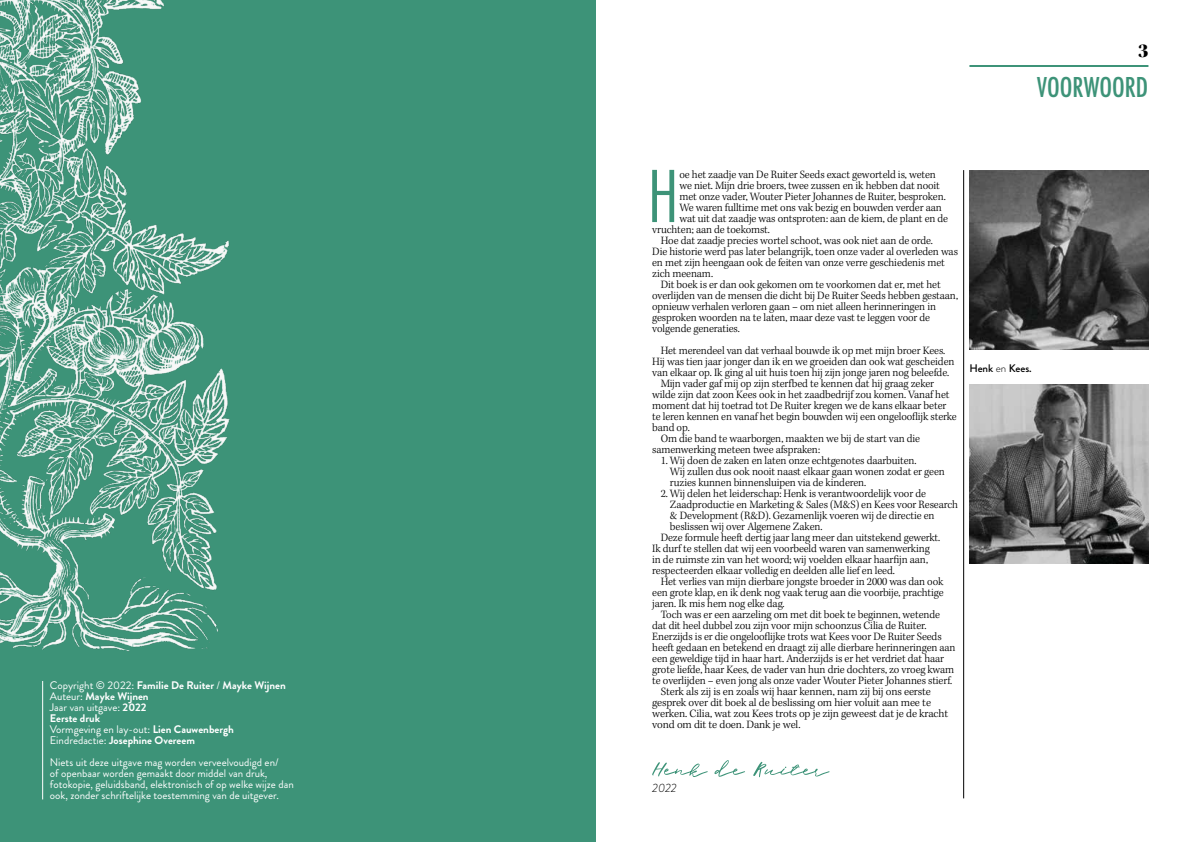
<style>
.page{position:relative;width:1191px;height:842px;background:#fff}
.page>*{position:absolute;margin:0;border:0;box-sizing:border-box;transform-origin:0 0}
.t1{font:300 condensed 73.2px "Futura BT";color:#3d9378}
.t2{font:500 30px "Futura PT Cond";color:#3d9378}
.t3{font:20px "Kepler Std Black Disp";color:#000}
.t4{font:italic 300 12px "Brandon Grotesque";color:#000}
.t5{font:300 11.5px/11px "Kepler Std";letter-spacing:-.01em;color:#000}
.t6{font:11px/11px "Brandon Grotesque";color:#fff}
.t7{font:700 11px/11px "Brandon Grotesque";color:#fff}
.t8{font:500 11px "Brandon Grotesque";color:#000}
.s1{font-weight:400}
.s2{font-weight:300}
</style>
<div class="page">
<hr style="left:969px;top:65px;width:179px;height:2px;background:#3d9378">
<hr style="left:963px;top:170px;width:1px;height:628px;background:#000">
<div style="left:0;top:0;width:595px;height:842px;background:#3d9378"></div>
<svg style="left:652px;top:760px;width:177px;height:17px"></svg>
<hr style="left:42px;top:681px;width:1px;height:118px;background:#fff">
<img style="left:969px;top:171px;width:179px;height:179px">
<img style="left:969px;top:384px;width:179px;height:179px">
<img style="left:0;top:0;width:230px;height:652px">
<p class="t7" style="left:50px;top:679px;width:237px"><span class="s1">Copyright © 2022:</span> Familie De Ruiter <span class="s1">/</span> Mayke Wijnen<br><span class="s1">Auteur:</span> Mayke Wijnen<br><span class="s1">Jaar van uitgave:</span> 2022<br>Eerste druk<br><span class="s1">Vormgeving en lay-out:</span> Lien Cauwenbergh<br><span class="s1">Eindredactie:</span> Josephine Overeem</p>
<p class="t6" style="left:50px;top:756px;width:245px">Niets uit deze uitgave mag worden verveelvoudigd en/<br>of openbaar worden gemaakt door middel van druk, fotokopie, geluidsband, elektronisch of op welke wijze dan ook, zonder schriftelijke toestemming van de uitgever.</p>
<h3 class="t3" style="left:1138px;top:39px;width:12px">3</h3>
<h2 class="t2" style="left:1037px;top:69px;width:112px">VOORWOORD</h2>
<h1 class="t1" style="left:647px;top:152px;width:34px">H</h1>
<p class="t5" style="left:679px;top:169px;width:258px">oe het zaadje van De Ruiter Seeds exact geworteld is, weten</p>
<p class="t5" style="left:679px;top:180px;width:262px">we niet. Mijn drie broers, twee zussen en ik hebben dat nooit</p>
<p class="t5" style="left:679px;top:191px;width:268px">met onze vader, Wouter Pieter Johannes de Ruiter, besproken.</p>
<p class="t5" style="left:679px;top:202px;width:264px">We waren fulltime met ons vak bezig en bouwden verder aan</p>
<p class="t5" style="left:679px;top:213px;width:270px">wat uit dat zaadje was ontsproten: aan de kiem, de plant en de</p>
<p class="t5" style="left:652px;top:224px;width:119px">vruchten; aan de toekomst.</p>
<p class="t5" style="left:660px;top:235px;width:274px">Hoe dat zaadje precies wortel schoot, was ook niet aan de orde.</p>
<p class="t5" style="left:652px;top:246px;width:307px">Die historie werd pas later belangrijk, toen onze vader al overleden was</p>
<p class="t5" style="left:652px;top:257px;width:294px">en met zijn heengaan ook de feiten van onze verre geschiedenis met</p>
<p class="t5" style="left:652px;top:268px;width:62px">zich meenam.</p>
<p class="t5" style="left:660px;top:279px;width:281px">Dit boek is er dan ook gekomen om te voorkomen dat er, met het</p>
<p class="t5" style="left:652px;top:291px;width:307px">overlijden van de mensen die dicht bij De Ruiter Seeds hebben gestaan,</p>
<p class="t5" style="left:652px;top:302px;width:285px">opnieuw verhalen verloren gaan – om niet alleen herinneringen in</p>
<p class="t5" style="left:652px;top:313px;width:279px">gesproken woorden na te laten, maar deze vast te leggen voor de</p>
<p class="t5" style="left:652px;top:324px;width:89px">volgende generaties.</p>
<p class="t5" style="left:660px;top:346px;width:286px">Het merendeel van dat verhaal bouwde ik op met mijn broer Kees.</p>
<p class="t5" style="left:652px;top:357px;width:304px">Hij was tien jaar jonger dan ik en we groeiden dan ook wat gescheiden</p>
<p class="t5" style="left:652px;top:368px;width:298px">van elkaar op. Ik ging al uit huis toen hij zijn jonge jaren nog beleefde.</p>
<p class="t5" style="left:660px;top:379px;width:275px">Mijn vader gaf mij op zijn sterfbed te kennen dat hij graag zeker</p>
<p class="t5" style="left:652px;top:390px;width:299px">wilde zijn dat zoon Kees ook in het zaadbedrijf zou komen. Vanaf het</p>
<p class="t5" style="left:652px;top:401px;width:296px">moment dat hij toetrad tot De Ruiter kregen we de kans elkaar beter</p>
<p class="t5" style="left:652px;top:412px;width:306px">te leren kennen en vanaf het begin bouwden wij een ongelooflijk sterke</p>
<p class="t5" style="left:652px;top:423px;width:39px">band op.</p>
<p class="t5" style="left:660px;top:434px;width:261px">Om die band te waarborgen, maakten we bij de start van die</p>
<p class="t5" style="left:652px;top:445px;width:169px">samenwerking meteen twee afspraken:</p>
<p class="t5" style="left:670px;top:456px;width:276px;text-indent:-9px">1. Wij doen de zaken en laten onze echtgenotes daarbuiten.<br>Wij zullen dus ook nooit naast elkaar gaan wonen zodat er geen ruzies kunnen binnensluipen via de kinderen.</p>
<p class="t5" style="left:660px;top:489px;width:267px">2. Wij delen het leiderschap: Henk is verantwoordelijk voor de</p>
<p class="t5" style="left:670px;top:500px;width:290px">Zaadproductie en Marketing &amp; Sales (M&amp;S) en Kees voor Research</p>
<p class="t5" style="left:670px;top:511px;width:266px">&amp; Development (R&amp;D). Gezamenlijk voeren wij de directie en</p>
<p class="t5" style="left:670px;top:522px;width:154px">beslissen wij over Algemene Zaken.</p>
<p class="t5" style="left:660px;top:533px;width:281px">Deze formule heeft dertig jaar lang meer dan uitstekend gewerkt.</p>
<p class="t5" style="left:652px;top:544px;width:279px">Ik durf te stellen dat wij een voorbeeld waren van samenwerking</p>
<p class="t5" style="left:652px;top:555px;width:277px">in de ruimste zin van het woord; wij voelden elkaar haarfijn aan,</p>
<p class="t5" style="left:652px;top:566px;width:244px">respecteerden elkaar volledig en deelden alle lief en leed.</p>
<p class="t5" style="left:660px;top:577px;width:284px">Het verlies van mijn dierbare jongste broeder in 2000 was dan ook</p>
<p class="t5" style="left:652px;top:588px;width:293px">een grote klap, en ik denk nog vaak terug aan die voorbije, prachtige</p>
<p class="t5" style="left:652px;top:599px;width:134px">jaren. Ik mis hem nog elke dag.</p>
<p class="t5" style="left:660px;top:610px;width:281px">Toch was er een aarzeling om met dit boek te beginnen, wetende</p>
<p class="t5" style="left:652px;top:621px;width:276px">dat dit heel dubbel zou zijn voor mijn schoonzus Cilia de Ruiter.</p>
<p class="t5" style="left:652px;top:632px;width:291px">Enerzijds is er die ongelooflijke trots wat Kees voor De Ruiter Seeds</p>
<p class="t5" style="left:652px;top:643px;width:305px">heeft gedaan en betekend en draagt zij alle dierbare herinneringen aan</p>
<p class="t5" style="left:652px;top:654px;width:293px">een geweldige tijd in haar hart. Anderzijds is er het verdriet dat haar</p>
<p class="t5" style="left:652px;top:665px;width:303px">grote liefde, haar Kees, de vader van hun drie dochters, zo vroeg kwam</p>
<p class="t5" style="left:652px;top:676px;width:301px">te overlijden – even jong als onze vader Wouter Pieter Johannes stierf.</p>
<p class="t5" style="left:660px;top:686px;width:272px">Sterk als zij is en zoals wij haar kennen, nam zij bij ons eerste</p>
<p class="t5" style="left:652px;top:697px;width:280px">gesprek over dit boek al de beslissing om hier voluit aan mee te</p>
<p class="t5" style="left:652px;top:708px;width:297px">werken. Cilia, wat zou Kees trots op je zijn geweest dat je de kracht</p>
<p class="t5" style="left:652px;top:719px;width:150px">vond om dit te doen. Dank je wel.</p>
<p class="t8" style="left:969px;top:360px;width:64px">Henk <span class="s2">en</span> Kees.</p>
<p class="t4" style="left:652px;top:779px;width:26px">2022</p>
</div>
